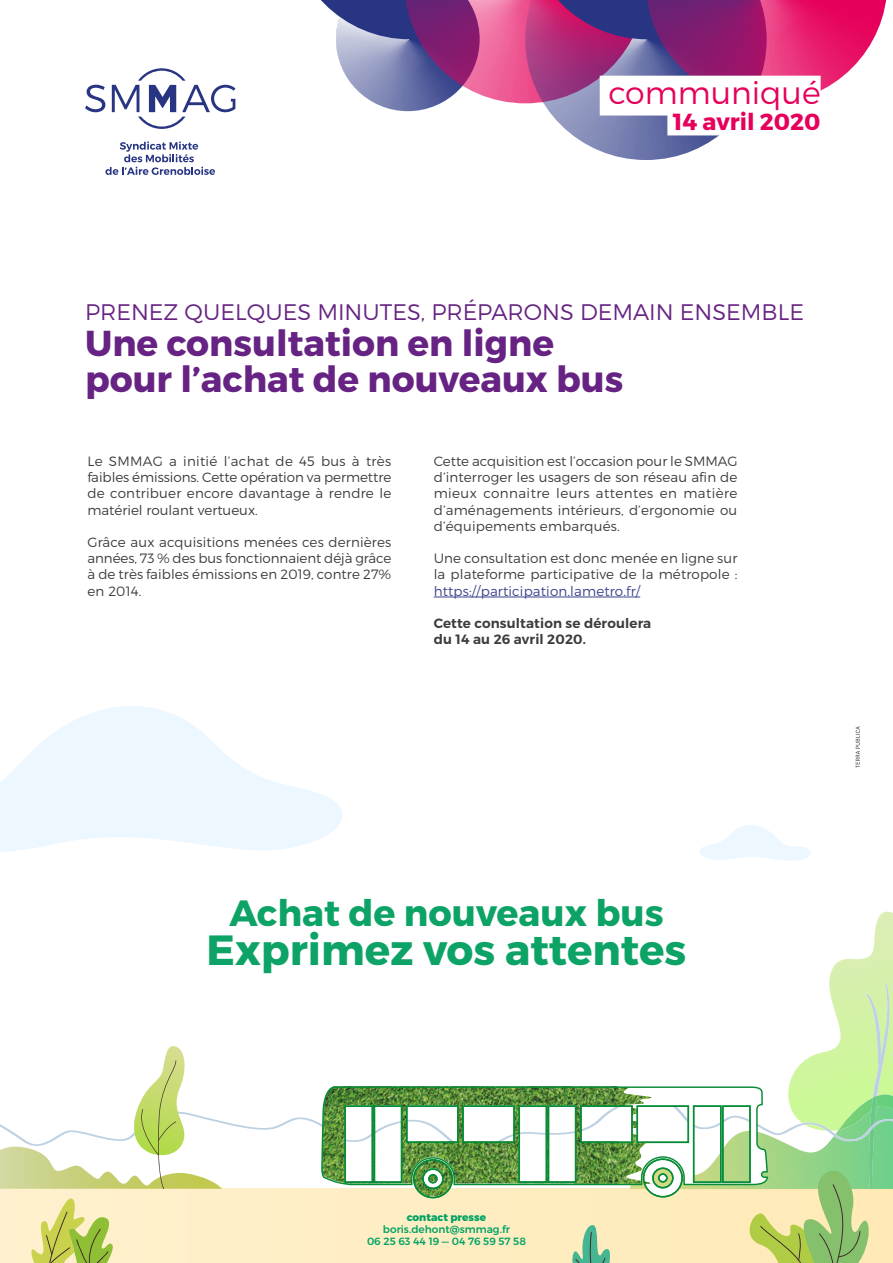
<style>
.page{position:relative;width:893px;height:1263px;background:#fff}
.page>*{position:absolute;margin:0;border:0;box-sizing:border-box;transform-origin:0 0}
.t1{font:700 42.15px "Montserrat";color:#0da366}
.t2{font:700 36.45px "Montserrat";color:#0da366}
.t3{font:700 36px/36px "Montserrat";color:#662383}
.t4{font:300 31.5px "Montserrat";color:#e6005b}
.t5{font:700 23.25px "Montserrat";color:#e6005b}
.t6{font:300 22.5px "Montserrat";color:#662383}
.t7{font:300 13.5px/16.2px "Montserrat";letter-spacing:.005em;color:#3c3c3b;text-align:justify}
.t8{font:600 13.5px/16.2px "Montserrat";letter-spacing:.01em;color:#3c3c3b}
.t9{font:300 13.5px "Montserrat";letter-spacing:.01em;color:#3d428d}
.t10{font:500 10.5px/12px "Montserrat";color:#00a365;text-align:center}
.t11{font:800 10.5px "Montserrat";color:#00a365}
</style>
<div class="page">
<svg style="left:321px;top:0;width:566px;height:160px"></svg>
<div style="left:600px;top:76px;width:221px;height:40px;background:#fff"></div>
<div style="left:667px;top:109px;width:154px;height:26px;background:#fff"></div>
<hr style="left:434px;top:597px;width:206px;height:1px;background:#3d428d">
<img style="left:829px;top:912px;width:64px;height:182px">
<svg style="left:0;top:1094px;width:893px;height:58px"></svg>
<hr style="left:0;top:1189px;width:113px;height:1px;background:#fff0cd">
<img style="left:0;top:1146px;width:222px;height:43px">
<svg style="left:700px;top:825px;width:111px;height:36px"></svg>
<svg style="left:0;top:706px;width:342px;height:146px;fill:#edf7ff"></svg>
<svg style="left:344px;top:983px;width:546px;height:280px"></svg>
<svg style="left:320px;top:1086px;width:449px;height:113px"></svg>
<img style="left:164px;top:1046px;width:21px;height:14px">
<svg style="left:134px;top:1060px;width:51px;height:129px"></svg>
<svg style="left:31px;top:1198px;width:83px;height:65px"></svg>
<svg style="left:856px;top:726px;width:4px;height:42px"></svg>
<svg style="left:85px;top:85px;width:20px;height:27px"></svg>
<svg style="left:112px;top:68px;width:123px;height:61px"></svg>
<svg style="left:105px;top:141px;width:110px;height:34px"></svg>
<h3 class="t4" style="left:608px;top:73px;width:214px">communiqué</h3>
<h3 class="t5" style="left:673px;top:108px;width:149px">14 avril 2020</h3>
<h3 class="t6" style="left:85px;top:299px;width:720px">PRENEZ QUELQUES MINUTES, PRÉPARONS DEMAIN ENSEMBLE</h3>
<h3 class="t3" style="left:85px;top:326px;width:540px">Une consultation en ligne pour l’achat de nouveaux bus</h3>
<p class="t7" style="left:87px;top:453px;width:305px">Le SMMAG a initié l’achat de 45 bus à très faibles émissions. Cette opération va permettre de contribuer encore davantage à rendre le matériel roulant vertueux.</p>
<p class="t7" style="left:87px;top:534px;width:305px">Grâce aux acquisitions menées ces dernières années, 73 % des bus fonctionnaient déjà grâce à de très faibles émissions en 2019, contre 27% en 2014.</p>
<p class="t7" style="left:434px;top:453px;width:305px">Cette acquisition est l’occasion pour le SMMAG d’interroger les usagers de son réseau afin de mieux connaitre leurs attentes en matière d’aménagements intérieurs, d’ergonomie ou d’équipements embarqués.</p>
<p class="t7" style="left:434px;top:550px;width:305px">Une consultation est donc menée en ligne sur la plateforme participative de la métropole :</p>
<p class="t9" style="left:434px;top:583px;width:208px">https://participation.lametro.fr/</p>
<p class="t8" style="left:434px;top:615px;width:219px">Cette consultation se déroulera du 14 au 26 avril 2020.</p>
<h2 class="t2" style="left:229px;top:890px;width:436px">Achat de nouveaux bus</h2>
<h1 class="t1" style="left:207px;top:924px;width:481px">Exprimez vos attentes</h1>
<p class="t11" style="left:407px;top:1211px;width:81px">contact presse</p>
<p class="t10" style="left:367px;top:1223px;width:160px">boris.dehont@smmag.fr<br>06 25 63 44 19 — 04 76 59 57 58</p>
</div>
